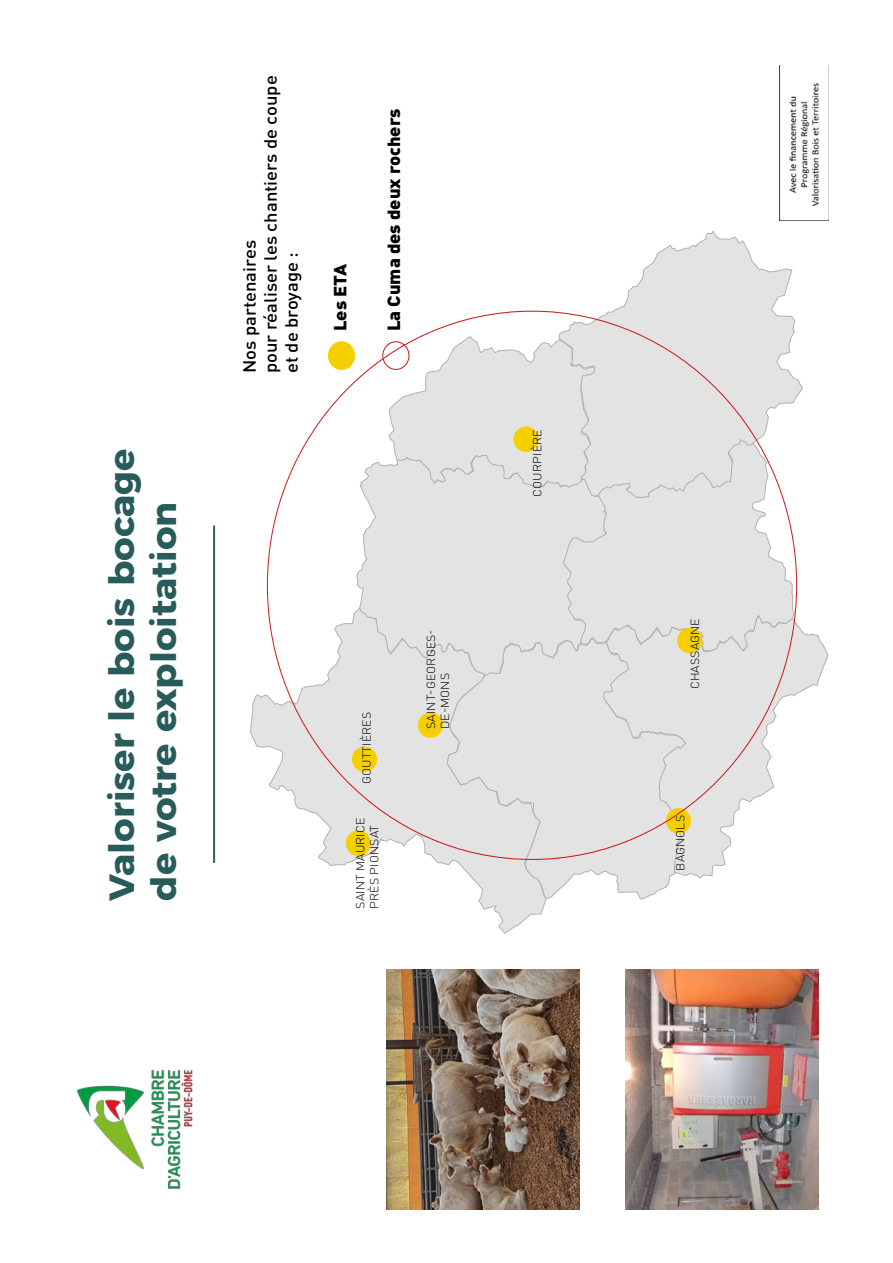
<style>
.page{position:relative;width:893px;height:1263px;background:#fff}
.page>*{position:absolute;margin:0;border:0;box-sizing:border-box;transform-origin:0 0}
.t1{font:700 34.95px/42px "Montserrat";color:#275c5b;scale:1.06 1}
.t2{font:500 17.55px/21px "DIN Pro";color:#000;scale:1.06 1}
.t3{font:900 17.55px "DIN Pro";color:#000;scale:1.06 1}
.t4{font:300 11.7px/14px "DIN Pro";letter-spacing:.01em;color:#000;scale:1.06 1}
</style>
<div class="page">
<div style="left:328px;top:342px;width:27px;height:27px;background:#f5cf00;border-radius:50%"></div>
<div style="left:328px;top:341px;width:27px;height:29px;border:1px solid #f5cf00;border-radius:50%"></div>
<div style="left:382px;top:341px;width:27px;height:29px;border:1px solid #cd1719;border-radius:50%"></div>
<img style="left:76px;top:1069px;width:117px;height:120px">
<hr style="left:213px;top:525px;width:2px;height:338px;background:#275c5c">
<img style="left:626px;top:970px;width:192px;height:240px">
<img style="left:387px;top:970px;width:193px;height:240px">
<svg style="left:250px;top:607px;width:296px;height:327px"></svg>
<svg style="left:446px;top:676px;width:224px;height:224px;background:#e4e3e3"></svg>
<svg style="left:603px;top:616px;width:225px;height:263px"></svg>
<svg style="left:607px;top:498px;width:188px;height:154px;background:#e4e3e3"></svg>
<div style="left:356px;top:461px;width:251px;height:215px;background:#e3e3e3"></div>
<svg style="left:558px;top:231px;width:245px;height:267px"></svg>
<svg style="left:388px;top:336px;width:207px;height:152px;background:#e5e4e4"></svg>
<div style="left:513px;top:426px;width:25px;height:26px;background:#f5cf00;border-radius:50%"></div>
<div style="left:666px;top:808px;width:25px;height:25px;background:#f5cf00;border-radius:50%"></div>
<div style="left:677px;top:628px;width:25px;height:25px;background:#f5cf00;border-radius:50%"></div>
<div style="left:346px;top:830px;width:25px;height:26px;background:#f5cf00;border-radius:50%"></div>
<div style="left:352px;top:746px;width:25px;height:26px;background:#f5cf00;border-radius:50%"></div>
<div style="left:418px;top:712px;width:25px;height:26px;background:#f5cf00;border-radius:50%"></div>
<img style="left:779px;top:65px;width:49px;height:156px">
<h1 class="t1" style="left:98px;top:901px;width:428px;rotate:-90deg">Valoriser le bois bocage de votre exploitation</h1>
<h2 class="t2" style="left:238px;top:373px;width:283px;rotate:-90deg">Nos partenaires<br>pour réaliser les chantiers de coupe et de broyage :</h2>
<h2 class="t3" style="left:328px;top:331px;width:65px;rotate:-90deg">Les ETA</h2>
<h2 class="t3" style="left:382px;top:331px;width:212px;rotate:-90deg">La Cuma des deux rochers</h2>
<p class="t4" style="left:359px;top:784px;width:70px;rotate:-90deg">GOUTTIÈRES</p>
<p class="t4" style="left:353px;top:909px;width:87px;rotate:-90deg">SAINT MAURICE<br>PRÈS PIONSAT</p>
<p class="t4" style="left:423px;top:729px;width:96px;rotate:-90deg">SAINT-GEORGES-<br>DE-MONS</p>
<p class="t4" style="left:530px;top:497px;width:65px;rotate:-90deg">COURPIÈRE</p>
<p class="t4" style="left:688px;top:689px;width:69px;rotate:-90deg">CHASSAGNE</p>
<p class="t4" style="left:673px;top:871px;width:54px;rotate:-90deg">BAGNOLS</p>
</div>
